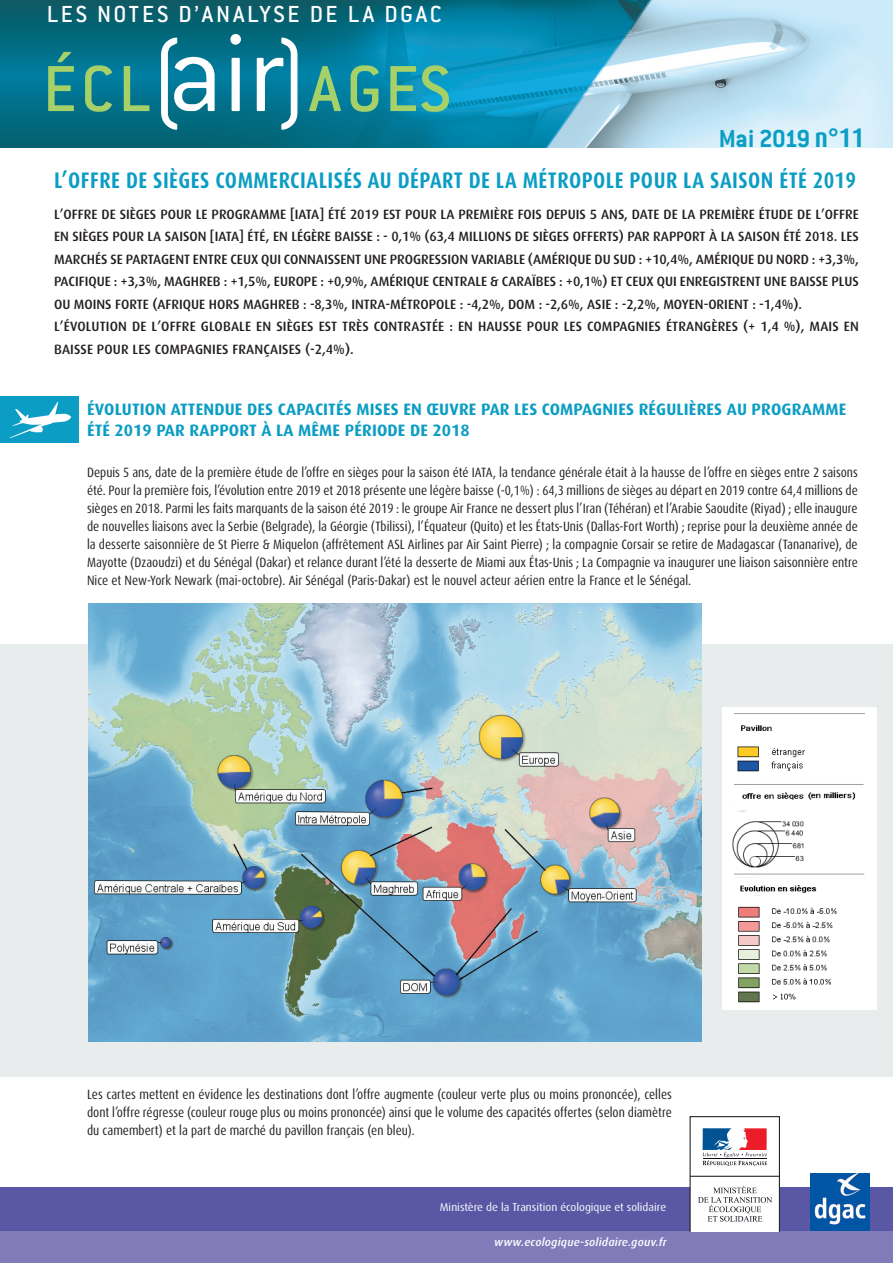
<style>
.page{position:relative;width:893px;height:1263px;background:#fff}
.page>*{position:absolute;margin:0;border:0;box-sizing:border-box;transform-origin:0 0}
.t1{font:700 27px "Conduit ITC";letter-spacing:-.03em;color:#0b9dc4}
.t2{font:500 25.5px "Conduit ITC";letter-spacing:.1em;color:#fff}
.t3{font:700 condensed 22.5px "Dax OT";letter-spacing:.02em;color:#0b9dc4}
.t4{font:700 16.5px/21px "Dax OT";letter-spacing:.01em;color:#0b9dc4}
.t5{font:condensed 13.5px/18px "Dax OT";color:#231f20;text-align:justify}
.t6{font:500 13.5px/22.5px "Dax OT";color:#231f20}
.t7{font:11.25px "Dax OT";color:#fff}
.t8{font:italic 500 11.25px "Dax OT";letter-spacing:.02em;color:#fff}
.s1{font-family:"Dax OT";font-stretch:condensed}
</style>
<div class="page">
<img style="left:0;top:0;width:893px;height:148px">
<div style="left:0;top:644px;width:893px;height:432px;background:#e9eced"></div>
<div style="left:0;top:1187px;width:893px;height:53px;background:#5a57a5"></div>
<img style="left:811px;top:1173px;width:58px;height:58px">
<div style="left:0;top:1232px;width:893px;height:31px;background:#817bba"></div>
<img style="left:88px;top:604px;width:614px;height:437px">
<div style="left:0;top:396px;width:79px;height:47px;background:#0b9dc4"></div>
<svg style="left:9px;top:402px;width:62px;height:36px"></svg>
<svg style="left:690px;top:1116px;width:90px;height:116px"></svg>
<svg style="left:48px;top:52px;width:26px;height:59px;background:#489d81"></svg>
<svg style="left:85px;top:65px;width:27px;height:47px"></svg>
<svg style="left:124px;top:66px;width:25px;height:45px"></svg>
<svg style="left:161px;top:38px;width:54px;height:92px"></svg>
<svg style="left:230px;top:34px;width:11px;height:77px"></svg>
<svg style="left:257px;top:38px;width:40px;height:92px"></svg>
<svg style="left:309px;top:66px;width:32px;height:45px"></svg>
<svg style="left:351px;top:65px;width:28px;height:47px"></svg>
<svg style="left:390px;top:65px;width:59px;height:47px;background:#4bae9b"></svg>
<img style="left:723px;top:708px;width:154px;height:301px">
<h2 class="t2" style="left:47px;top:0;width:396px">LES NOTES D’ANALYSE DE LA DGAC</h2>
<h1 class="t1" style="left:719px;top:123px;width:147px">Mai 2019 <span class="s1">n°11</span></h1>
<h3 class="t3" style="left:54px;top:166px;width:803px">L’OFFRE DE SIÈGES COMMERCIALISÉS AU DÉPART DE LA MÉTROPOLE POUR LA SAISON ÉTÉ 2019</h3>
<p class="t6" style="left:54px;top:203px;width:806px">L’OFFRE DE SIÈGES POUR LE PROGRAMME [IATA] ÉTÉ 2019 EST POUR LA PREMIÈRE FOIS DEPUIS 5 ANS, DATE DE LA PREMIÈRE ÉTUDE DE L’OFFRE EN SIÈGES POUR LA SAISON [IATA] ÉTÉ, EN LÉGÈRE BAISSE : - 0,1% (63,4 MILLIONS DE SIÈGES OFFERTS) PAR RAPPORT À LA SAISON ÉTÉ 2018. LES MARCHÉS SE PARTAGENT ENTRE CEUX QUI CONNAISSENT UNE PROGRESSION VARIABLE (AMÉRIQUE DU SUD : +10,4%, AMÉRIQUE DU NORD : +3,3%, PACIFIQUE : +3,3%, MAGHREB : +1,5%, EUROPE : +0,9%, AMÉRIQUE CENTRALE &amp; CARAÏBES : +0,1%) ET CEUX QUI ENREGISTRENT UNE BAISSE PLUS OU MOINS FORTE (AFRIQUE HORS MAGHREB : -8,3%, INTRA-MÉTROPOLE : -4,2%, DOM : -2,6%, ASIE : -2,2%, MOYEN-ORIENT : -1,4%).<br>L’ÉVOLUTION DE L’OFFRE GLOBALE EN SIÈGES EST TRÈS CONTRASTÉE : EN HAUSSE POUR LES COMPAGNIES ÉTRANGÈRES (+ 1,4 %), MAIS EN BAISSE POUR LES COMPAGNIES FRANÇAISES (-2,4%).</p>
<p class="t4" style="left:87px;top:399px;width:761px">ÉVOLUTION ATTENDUE DES CAPACITÉS MISES EN ŒUVRE PAR LES COMPAGNIES RÉGULIÈRES AU PROGRAMME<br>ÉTÉ 2019 PAR RAPPORT À LA MÊME PÉRIODE DE 2018</p>
<p class="t5" style="left:87px;top:464px;width:772px">Depuis 5 ans, date de la première étude de l’offre en sièges pour la saison été IATA, la tendance générale était à la hausse de l’offre en sièges entre 2 saisons été. Pour la première fois, l’évolution entre 2019 et 2018 présente une légère baisse (-0,1%) : 64,3 millions de sièges au départ en 2019 contre 64,4 millions de sièges en 2018. Parmi les faits marquants de la saison été 2019 : le groupe Air France ne dessert plus l’Iran (Téhéran) et l’Arabie Saoudite (Riyad) ; elle inaugure de nouvelles liaisons avec la Serbie (Belgrade), la Géorgie (Tbilissi), l’Équateur (Quito) et les États-Unis (Dallas-Fort Worth) ; reprise pour la deuxième année de la desserte saisonnière de St Pierre &amp; Miquelon (affrêtement ASL Airlines par Air Saint Pierre) ; la compagnie Corsair se retire de Madagascar (Tananarive), de Mayotte (Dzaoudzi) et du Sénégal (Dakar) et relance durant l’été la desserte de Miami aux Étas-Unis ; La Compagnie va inaugurer une liaison saisonnière entre Nice et New-York Newark (mai-octobre). Air Sénégal (Paris-Dakar) est le nouvel acteur aérien entre la France et le Sénégal.</p>
<p class="t5" style="left:87px;top:1086px;width:586px">Les cartes mettent en évidence les destinations dont l’offre augmente (couleur verte plus ou moins prononcée), celles dont l’offre régresse (couleur rouge plus ou moins prononcée) ainsi que le volume des capacités offertes (selon diamètre du camembert) et la part de marché du pavillon français (en bleu).</p>
<p class="t7" style="left:440px;top:1200px;width:228px">Ministère de la Transition écologique et solidaire</p>
<p class="t8" style="left:494px;top:1236px;width:174px">www.ecologique-solidaire.gouv.fr</p>
</div>
